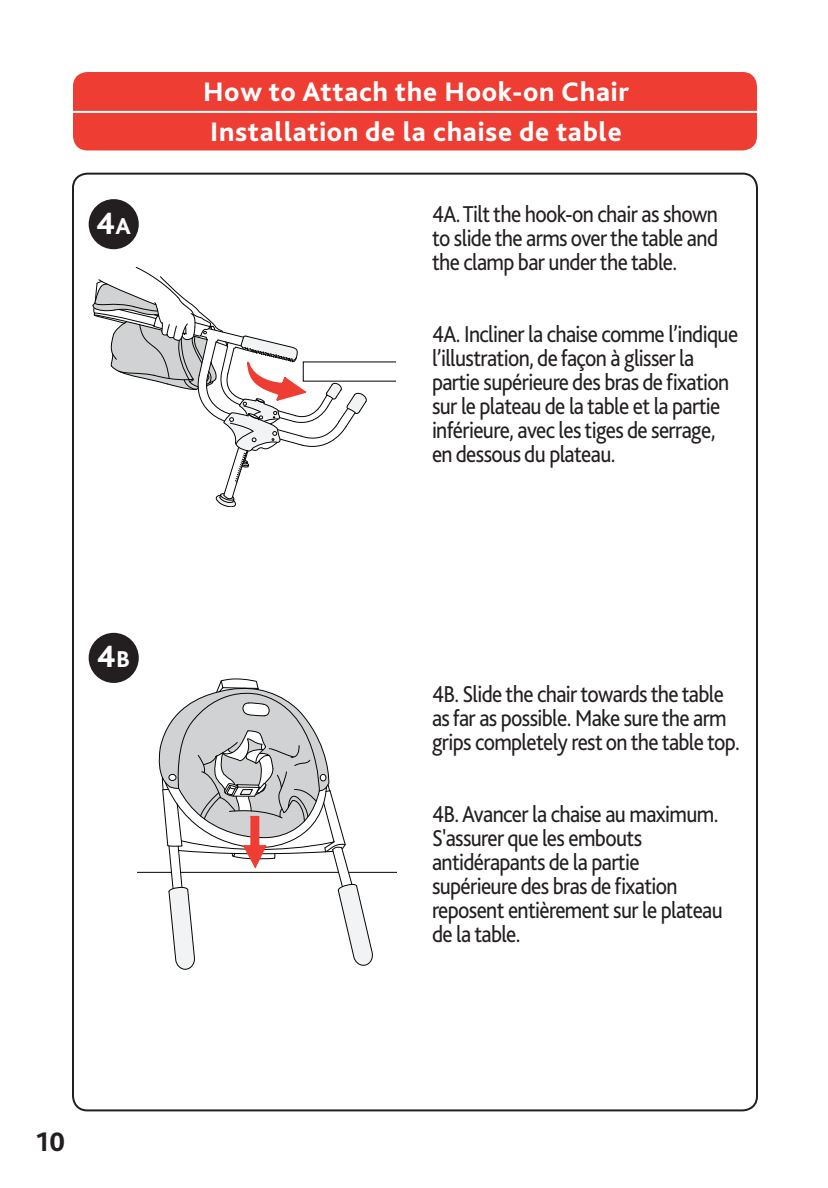
<style>
.page{position:relative;width:828px;height:1188px;background:#fff}
.page>*{position:absolute;margin:0;border:0;box-sizing:border-box;transform-origin:0 0}
.t1{font:800 32px "Bliss 2";color:#fff}
.t2{font:800 28px/40px "Bliss 2";letter-spacing:.025em;color:#fff}
.t3{font:800 28px "Bliss 2";color:#231f20}
.t4{font:24px/24px "Bliss 2";letter-spacing:-.03em;color:#231f20;scale:.9 1}
.s1{font-size:24px}
</style>
<div class="page">
<div style="left:73px;top:72px;width:684px;height:78px;background:#ee3e34;border-radius:14px"></div>
<hr style="left:51px;top:111px;width:727px;height:2px;background:#fff">
<svg style="left:92px;top:267px;width:304px;height:240px"></svg>
<div style="left:89px;top:199px;width:50px;height:50px;background:#231f20;border-radius:50%"></div>
<div style="left:89px;top:633px;width:50px;height:50px;background:#231f20;border-radius:50%"></div>
<svg style="left:137px;top:678px;width:259px;height:292px"></svg>
<h1 class="t1" style="left:96px;top:203px;width:36px">4<span class="s1">A</span></h1>
<h1 class="t1" style="left:97px;top:637px;width:35px">4<span class="s1">B</span></h1>
<p class="t2" style="left:203px;top:71px;width:427px">How to Attach the Hook-on Chair<br>Installation de la chaise de table</p>
<p class="t4" style="left:432px;top:201px;width:319px;text-align:justify">4A. Tilt the hook-on chair as shown to slide the arms over the table and the clamp bar under the table.</p>
<p class="t4" style="left:432px;top:321px;width:342px">4A. Incliner la chaise comme l’indique l’illustration, de façon à glisser la partie supérieure des bras de fixation sur le plateau de la table et la partie inférieure, avec les tiges de serrage, en dessous du plateau.</p>
<p class="t4" style="left:432px;top:681px;width:344px">4B. Slide the chair towards the table as far as possible. Make sure the arm grips completely rest on the table top.</p>
<p class="t4" style="left:432px;top:801px;width:325px">4B. Avancer la chaise au maximum.<br>S'assurer que les embouts antidérapants de la partie supérieure des bras de fixation reposent entièrement sur le plateau de la table.</p>
<p class="t3" style="left:36px;top:1124px;width:31px">10</p>
</div>
